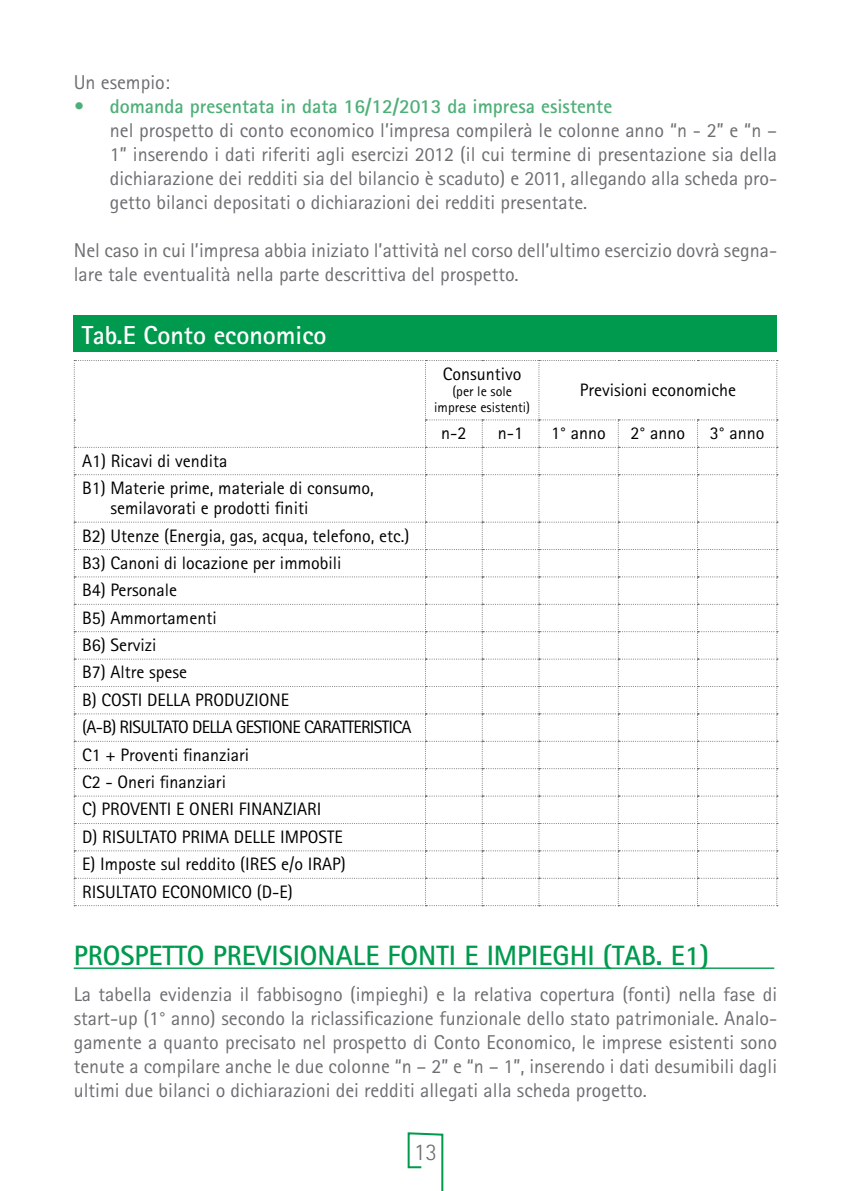
<style>
.page{position:relative;width:851px;height:1191px;background:#fff}
.page>*{position:absolute;margin:0;border:0;box-sizing:border-box;transform-origin:0 0}
.t1{font:700 28px "Rotis Sans Serif";color:#009a4e}
.t2{font:700 26px "Rotis Sans Serif";color:#fff}
.t3{font:300 24px "Rotis Sans Serif";color:#6d6e71}
.t4{font:20px/24px "Rotis Sans Serif";color:#6d6e71;text-align:justify}
.t5{font:700 20px "Rotis Sans Serif";color:#4eaf78}
.t6{font:18px/27.4px "Rotis Sans Serif";color:#000}
.t7{font:14px/16px "Rotis Sans Serif";color:#000;text-align:center}
</style>
<div class="page">
<svg style="left:407px;top:1132px;width:37px;height:59px"></svg>
<hr style="left:74px;top:967px;width:700px;height:2px;background:#009a4e">
<div style="left:74px;top:315px;width:703px;height:37px;background:#009a4e"></div>
<svg style="left:74px;top:360px;width:703px;height:546px"></svg>
<p class="t4" style="left:74px;top:70px;width:98px">Un esempio:</p>
<p class="t5" style="left:74px;top:94px;width:540px">• domanda presentata in data 16/12/2013 da impresa esistente</p>
<p class="t4" style="left:110px;top:118px;width:669px">nel prospetto di conto economico l’impresa compilerà le colonne anno “n - 2” e “n – 1” inserendo i dati riferiti agli esercizi 2012 (il cui termine di presentazione sia della dichiarazione dei redditi sia del bilancio è scaduto) e 2011, allegando alla scheda pro&shy;getto bilanci depositati o dichiarazioni dei redditi presentate.</p>
<p class="t4" style="left:74px;top:238px;width:705px">Nel caso in cui l’impresa abbia iniziato l’attività nel corso dell’ultimo esercizio dovrà segna&shy;lare tale eventualità nella parte descrittiva del prospetto.</p>
<h2 class="t2" style="left:82px;top:319px;width:246px">Tab.E Conto economico</h2>
<p class="t6" style="left:82px;top:447px;width:293px">A1) Ricavi di vendita<br>B1) Materie prime, materiale di consumo,</p>
<p class="t6" style="left:82px;top:494px;width:330px;text-indent:28px">semilavorati e prodotti finiti<br>B2) Utenze (Energia, gas, acqua, telefono, etc.)<br>B3) Canoni di locazione per immobili<br>B4) Personale<br>B5) Ammortamenti<br>B6) Servizi<br>B7) Altre spese<br>B) COSTI DELLA PRODUZIONE<br>(A-B) RISULTATO DELLA GESTIONE CARATTERISTICA<br>C1 + Proventi finanziari<br>C2 - Oneri finanziari<br>C) PROVENTI E ONERI FINANZIARI<br>D) RISULTATO PRIMA DELLE IMPOSTE<br>E) Imposte sul reddito (IRES e/o IRAP)<br>RISULTATO ECONOMICO (D-E)</p>
<p class="t6" style="left:443px;top:360px;width:80px">Consuntivo</p>
<p class="t7" style="left:434px;top:383px;width:97px">(per le sole imprese esistenti)</p>
<p class="t6" style="left:579px;top:376px;width:158px">Previsioni economiche</p>
<p class="t6" style="left:441px;top:419px;width:27px">n-2</p>
<p class="t6" style="left:498px;top:419px;width:27px">n-1</p>
<p class="t6" style="left:551px;top:419px;width:56px">1° anno</p>
<p class="t6" style="left:630px;top:419px;width:56px">2° anno</p>
<p class="t6" style="left:709px;top:419px;width:56px">3° anno</p>
<h1 class="t1" style="left:74px;top:938px;width:30px">Prospetto</h1>
<h1 class="t1" style="left:213px;top:938px;width:73px">previsionale</h1>
<h1 class="t1" style="left:387px;top:938px;width:14px">fonti</h1>
<h1 class="t1" style="left:464px;top:938px;width:36px">e impie</h1>
<h1 class="t1" style="left:552px;top:938px;width:158px">ghi (Tab. E1)</h1>
<p class="t4" style="left:74px;top:981px;width:705px">La tabella evidenzia il fabbisogno (impieghi) e la relativa copertura (fonti) nella fase di start-up (1° anno) secondo la riclassificazione funzionale dello stato patrimoniale. Analo&shy;gamente a quanto precisato nel prospetto di Conto Economico, le imprese esistenti sono tenute a compilare anche le due colonne “n – 2” e “n – 1”, inserendo i dati desumibili dagli ultimi due bilanci o dichiarazioni dei redditi allegati alla scheda progetto.</p>
<p class="t3" style="left:414px;top:1138px;width:25px">13</p>
</div>
